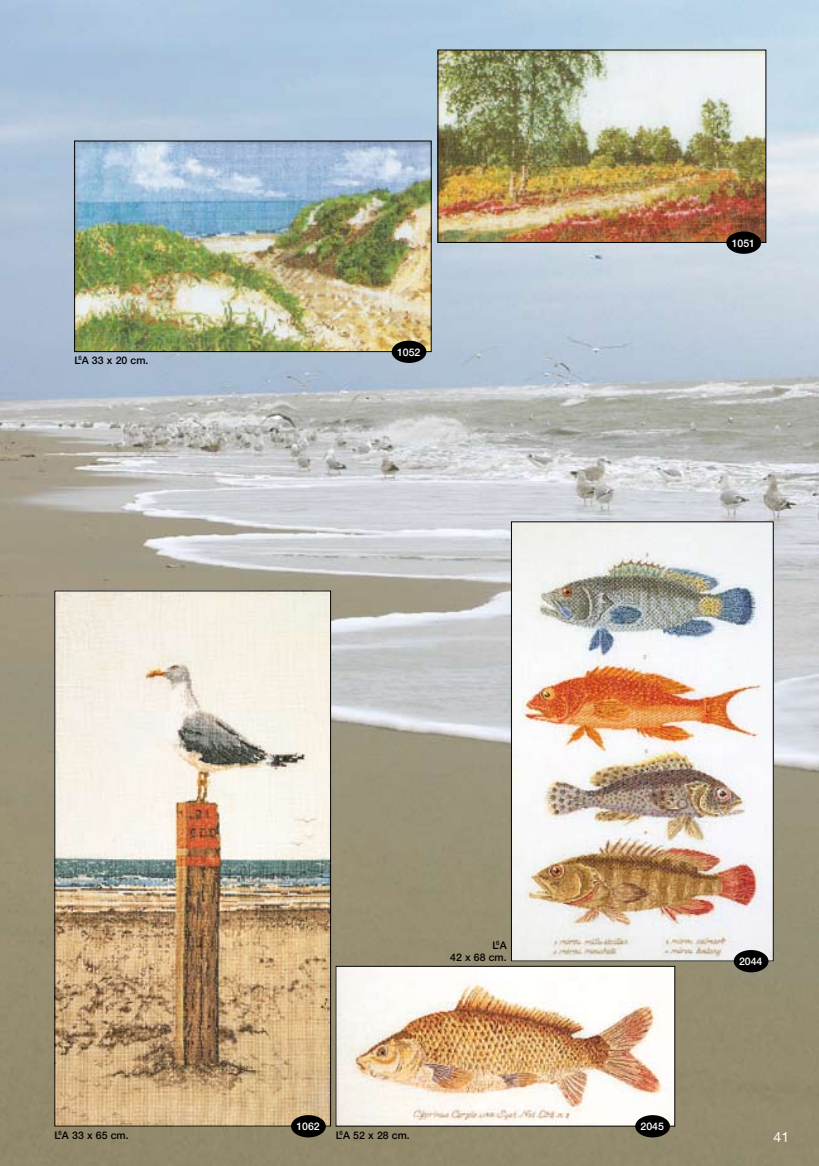
<style>
.page{position:relative;width:819px;height:1166px;background:#fff}
.page>*{position:absolute;margin:0;border:0;box-sizing:border-box;transform-origin:0 0}
.t1{font:14px "Helvetica Neue";color:#fff}
.t2{font:500 10.5px/12.2px "Helvetica Neue";color:#000;text-align:right}
.t3{font:500 10.5px "Helvetica Neue";color:#fff}
</style>
<div class="page">
<img style="left:0;top:0;width:819px;height:1166px">
<img style="left:439px;top:52px;width:325px;height:189px">
<div style="left:437px;top:50px;width:329px;height:193px;border:1px solid #000"></div>
<img style="left:76px;top:143px;width:353px;height:207px">
<div style="left:74px;top:141px;width:357px;height:211px;border:1px solid #000"></div>
<img style="left:57px;top:593px;width:272px;height:531px">
<div style="left:55px;top:591px;width:276px;height:535px;border:1px solid #000"></div>
<img style="left:513px;top:524px;width:258px;height:435px">
<div style="left:511px;top:522px;width:262px;height:439px;border:1px solid #000"></div>
<img style="left:338px;top:968px;width:335px;height:156px">
<div style="left:336px;top:966px;width:339px;height:160px;border:1px solid #000"></div>
<div style="left:291px;top:1115px;width:35px;height:22px;background:#000;border-radius:50%"></div>
<div style="left:635px;top:1115px;width:35px;height:22px;background:#000;border-radius:50%"></div>
<div style="left:733px;top:950px;width:35px;height:22px;background:#000;border-radius:50%"></div>
<div style="left:391px;top:341px;width:35px;height:22px;background:#000;border-radius:50%"></div>
<div style="left:726px;top:231px;width:35px;height:23px;background:#000;border-radius:50%"></div>
<p class="t2" style="left:74px;top:354px;width:76px">L<sup>6</sup>A 33 x 20 cm.</p>
<p class="t3" style="left:397px;top:346px;width:25px">1052</p>
<p class="t3" style="left:731px;top:237px;width:25px">1051</p>
<p class="t2" style="left:55px;top:1128px;width:76px">L<sup>6</sup>A 33 x 65 cm.</p>
<p class="t2" style="left:450px;top:939px;width:58px">L<sup>6</sup> A<br>42 x 68 cm.</p>
<p class="t3" style="left:296px;top:1120px;width:25px">1062</p>
<p class="t3" style="left:640px;top:1120px;width:25px">2045</p>
<p class="t2" style="left:336px;top:1128px;width:76px">L<sup>6</sup>A 52 x 28 cm.</p>
<p class="t3" style="left:739px;top:955px;width:25px">2044</p>
<h1 class="t1" style="left:773px;top:1129px;width:17px">41</h1>
</div>
